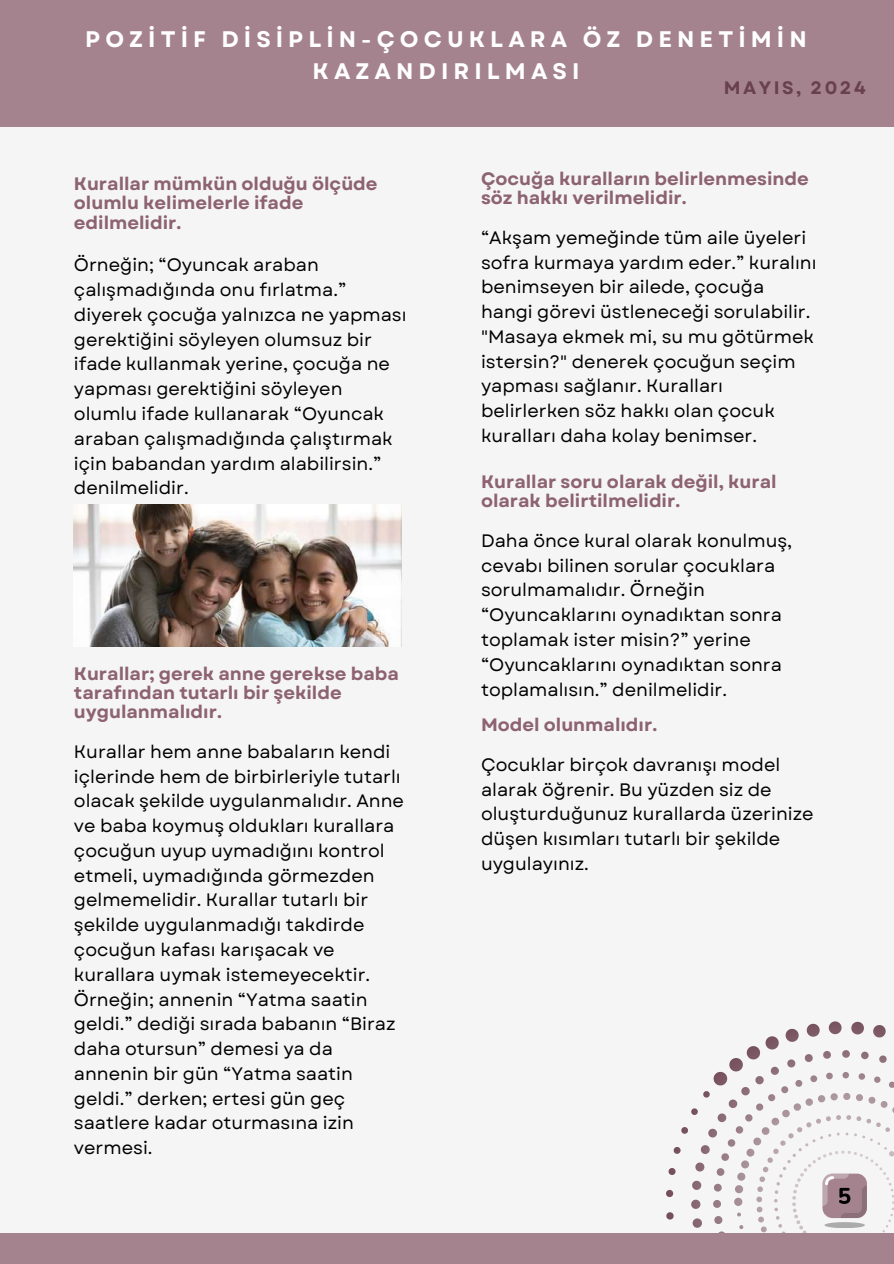
<style>
.page{position:relative;width:894px;height:1264px;background:#fff}
.page>*{position:absolute;margin:0;border:0;box-sizing:border-box;transform-origin:0 0}
.t1{font:700 22.5px/31.5px "Garet";letter-spacing:.225em;color:#fff;text-align:center}
.t2{font:18px/24.8px "Garet";color:#000}
.t3{font:700 18px/19.2px "Garet";color:#8d6271}
.t4{font:700 18px "Garet";letter-spacing:.14em;color:#69404e}
</style>
<div class="page">
<div style="left:0;top:0;width:893px;height:1263px;background:#f5f5f5"></div>
<svg style="left:666px;top:1021px;width:227px;height:211px"></svg>
<div style="left:0;top:1232px;width:893px;height:31px;background:#a4838f"></div>
<div style="left:0;top:0;width:893px;height:127px;background:#a4838f"></div>
<svg style="left:822px;top:1173px;width:44px;height:54px;background:#aa939b"></svg>
<img style="left:74px;top:504px;width:327px;height:142px">
<p class="t1" style="left:85px;top:24px;width:722px">POZİTİF DİSİPLİN-ÇOCUKLARA ÖZ DENETİMİN<br>KAZANDIRILMASI</p>
<p class="t4" style="left:723px;top:75px;width:143px">MAYIS, 2024</p>
<p class="t3" style="left:74px;top:174px;width:305px">Kurallar mümkün olduğu ölçüde olumlu kelimelerle ifade edilmelidir.</p>
<p class="t2" style="left:74px;top:253px;width:334px">Örneğin; “Oyuncak araban çalışmadığında onu fırlatma.” diyerek çocuğa yalnızca ne yapması gerektiğini söyleyen olumsuz bir ifade kullanmak yerine, çocuğa ne yapması gerektiğini söyleyen olumlu ifade kullanarak “Oyuncak araban çalışmadığında çalıştırmak için babandan yardım alabilirsin.” denilmelidir.</p>
<p class="t3" style="left:74px;top:664px;width:326px">Kurallar; gerek anne gerekse baba tarafından tutarlı bir şekilde uygulanmalıdır.</p>
<p class="t2" style="left:74px;top:739px;width:331px">Kurallar hem anne babaların kendi içlerinde hem de birbirleriyle tutarlı olacak şekilde uygulanmalıdır. Anne ve baba koymuş oldukları kurallara çocuğun uyup uymadığını kontrol etmeli, uymadığında görmezden gelmemelidir. Kurallar tutarlı bir şekilde uygulanmadığı takdirde çocuğun kafası karışacak ve kurallara uymak istemeyecektir.<br>Örneğin; annenin “Yatma saatin geldi.” dediği sırada babanın “Biraz daha otursun” demesi ya da annenin bir gün “Yatma saatin geldi.” derken; ertesi gün geç saatlere kadar oturmasına izin vermesi.</p>
<p class="t3" style="left:481px;top:169px;width:329px">Çocuğa kuralların belirlenmesinde söz hakkı verilmelidir.</p>
<p class="t2" style="left:481px;top:225px;width:337px">“Akşam yemeğinde tüm aile üyeleri sofra kurmaya yardım eder.” kuralını benimseyen bir ailede, çocuğa hangi görevi üstleneceği sorulabilir. "Masaya ekmek mi, su mu götürmek istersin?" denerek çocuğun seçim yapması sağlanır. Kuralları belirlerken söz hakkı olan çocuk kuralları daha kolay benimser.</p>
<p class="t3" style="left:481px;top:472px;width:297px">Kurallar soru olarak değil, kural olarak belirtilmelidir.</p>
<p class="t2" style="left:481px;top:528px;width:313px">Daha önce kural olarak konulmuş, cevabı bilinen sorular çocuklara sorulmamalıdır. Örneğin “Oyuncaklarını oynadıktan sonra toplamak ister misin?” yerine “Oyuncaklarını oynadıktan sonra toplamalısın.” denilmelidir.</p>
<p class="t3" style="left:481px;top:715px;width:178px">Model olunmalıdır.</p>
<p class="t2" style="left:481px;top:752px;width:334px">Çocuklar birçok davranışı model alarak öğrenir. Bu yüzden siz de oluşturduğunuz kurallarda üzerinize düşen kısımları tutarlı bir şekilde uygulayınız.</p>
</div>
